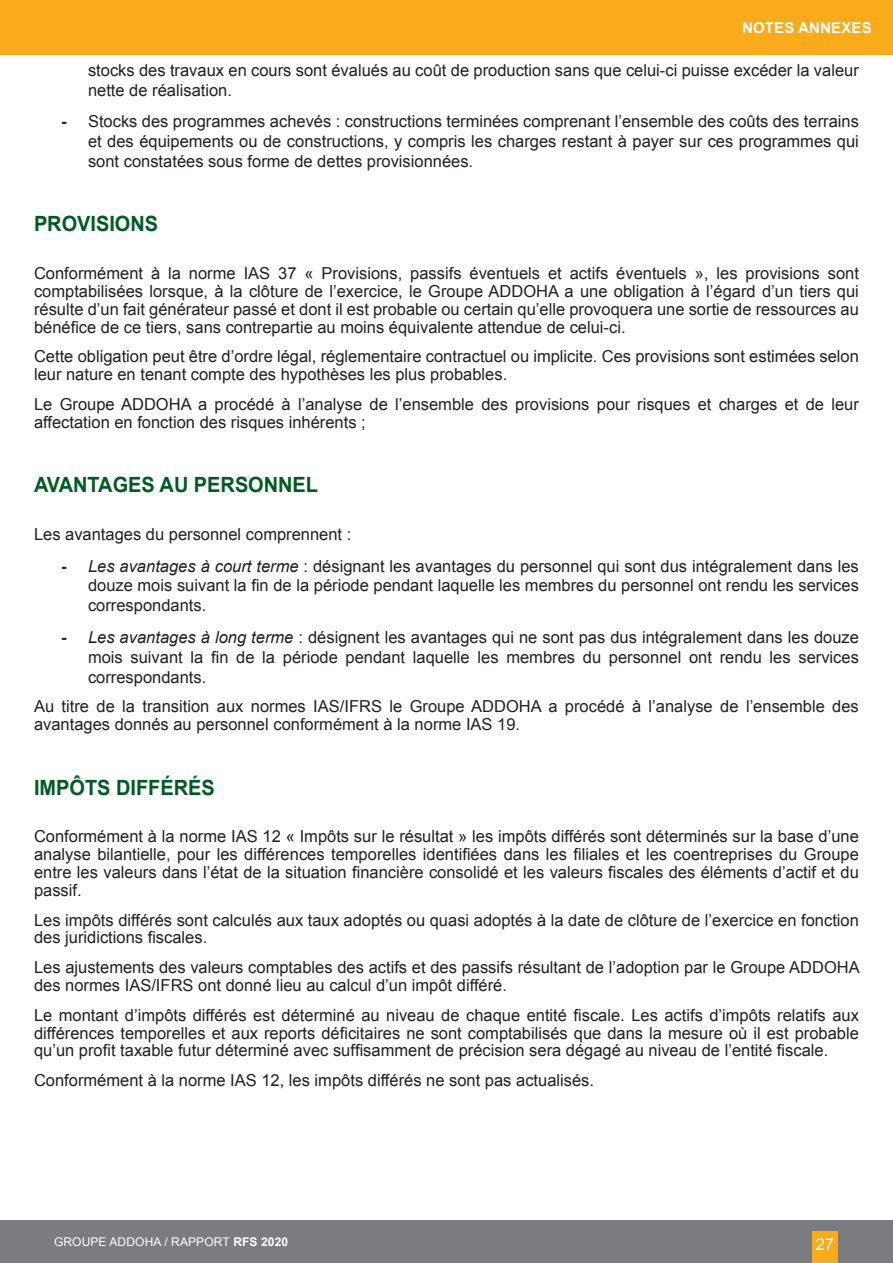
<style>
.page{position:relative;width:893px;height:1263px;background:#fff}
.page>*{position:absolute;margin:0;border:0;box-sizing:border-box;transform-origin:0 0}
.t1{font:700 21px "Arial";color:#005b22;scale:.95 1}
.t2{font:16.5px/17.9px "Arial";color:#231f20}
.t3{font:16.5px "Arial";color:#fff}
.t4{font:700 15px "Arial";letter-spacing:.01em;color:#fff}
.t5{font:12px "Arial";letter-spacing:.01em;color:#fff}
.s1{font-weight:700}
.s2{font-style:italic}
</style>
<div class="page">
<div style="left:0;top:1220px;width:893px;height:43px;background:#7a7c7f"></div>
<div style="left:812px;top:1232px;width:26px;height:31px;background:#faab1a"></div>
<div style="left:0;top:0;width:893px;height:54px;background:#faab1a"></div>
<p class="t4" style="left:742px;top:18px;width:131px">NOTES ANNEXES</p>
<p class="t2" style="left:88px;top:60px;width:772px;line-height:19.8px">stocks des travaux en cours sont évalués au coût de production sans que celui-ci puisse excéder la valeur nette de réalisation.</p>
<p class="t2" style="left:88px;top:112px;width:772px;line-height:19.8px;text-align:justify;text-indent:-27px"><span class="s1">-</span> Stocks des programmes achevés : constructions terminées comprenant l’ensemble des coûts des terrains et des équipements ou de constructions, y compris les charges restant à payer sur ces programmes qui sont constatées sous forme de dettes provisionnées.</p>
<p class="t1" style="left:34px;top:210px;width:132px">PROVISIONS</p>
<p class="t2" style="left:34px;top:265px;width:826px;text-align:justify">Conformément à la norme IAS 37 « Provisions, passifs éventuels et actifs éventuels », les provisions sont comptabilisées lorsque, à la clôture de l’exercice, le Groupe ADDOHA a une obligation à l’égard d’un tiers qui résulte d’un fait générateur passé et dont il est probable ou certain qu’elle provoquera une sortie de ressources au bénéfice de ce tiers, sans contrepartie au moins équivalente attendue de celui-ci.</p>
<p class="t2" style="left:34px;top:348px;width:826px">Cette obligation peut être d’ordre légal, réglementaire contractuel ou implicite. Ces provisions sont estimées selon leur nature en tenant compte des hypothèses les plus probables.</p>
<p class="t2" style="left:34px;top:395px;width:826px">Le Groupe ADDOHA a procédé à l’analyse de l’ensemble des provisions pour risques et charges et de leur affectation en fonction des risques inhérents ;</p>
<p class="t1" style="left:34px;top:471px;width:301px">AVANTAGES AU PERSONNEL</p>
<p class="t2" style="left:34px;top:525px;width:319px">Les avantages du personnel comprennent :</p>
<p class="t2" style="left:88px;top:556px;width:772px;line-height:19.8px;text-align:justify;text-indent:-27px"><span class="s1">-</span> <span class="s2">Les avantages à court terme</span> : désignant les avantages du personnel qui sont dus intégralement dans les douze mois suivant la fin de la période pendant laquelle les membres du personnel ont rendu les services correspondants.</p>
<p class="t2" style="left:88px;top:627px;width:772px;line-height:19.8px;text-align:justify;text-indent:-27px"><span class="s1">-</span> <span class="s2">Les avantages à long terme</span> : désignent les avantages qui ne sont pas dus intégralement dans les douze mois suivant la fin de la période pendant laquelle les membres du personnel ont rendu les services correspondants.</p>
<p class="t2" style="left:34px;top:698px;width:826px">Au titre de la transition aux normes IAS/IFRS le Groupe ADDOHA a procédé à l’analyse de l’ensemble des avantages donnés au personnel conformément à la norme IAS 19.</p>
<p class="t1" style="left:34px;top:773px;width:192px">IMPÔTS DIFFÉRÉS</p>
<p class="t2" style="left:34px;top:828px;width:826px;text-align:justify">Conformément à la norme IAS 12 « Impôts sur le résultat » les impôts différés sont déterminés sur la base d’une analyse bilantielle, pour les différences temporelles identifiées dans les filiales et les coentreprises du Groupe entre les valeurs dans l’état de la situation financière consolidé et les valeurs fiscales des éléments d’actif et du passif.</p>
<p class="t2" style="left:34px;top:911px;width:826px">Les impôts différés sont calculés aux taux adoptés ou quasi adoptés à la date de clôture de l’exercice en fonction des juridictions fiscales.</p>
<p class="t2" style="left:34px;top:959px;width:827px">Les ajustements des valeurs comptables des actifs et des passifs résultant de l’adoption par le Groupe ADDOHA des normes IAS/IFRS ont donné lieu au calcul d’un impôt différé.</p>
<p class="t2" style="left:34px;top:1006px;width:826px;text-align:justify">Le montant d’impôts différés est déterminé au niveau de chaque entité fiscale. Les actifs d’impôts relatifs aux différences temporelles et aux reports déficitaires ne sont comptabilisés que dans la mesure où il est probable qu’un profit taxable futur déterminé avec suffisamment de précision sera dégagé au niveau de l’entité fiscale.</p>
<p class="t2" style="left:34px;top:1072px;width:562px">Conformément à la norme IAS 12, les impôts différés ne sont pas actualisés.</p>
<p class="t5" style="left:54px;top:1234px;width:236px">GROUPE ADDOHA / RAPPORT <span class="s1">RFS 2020</span></p>
<p class="t3" style="left:816px;top:1233px;width:20px">27</p>
</div>
